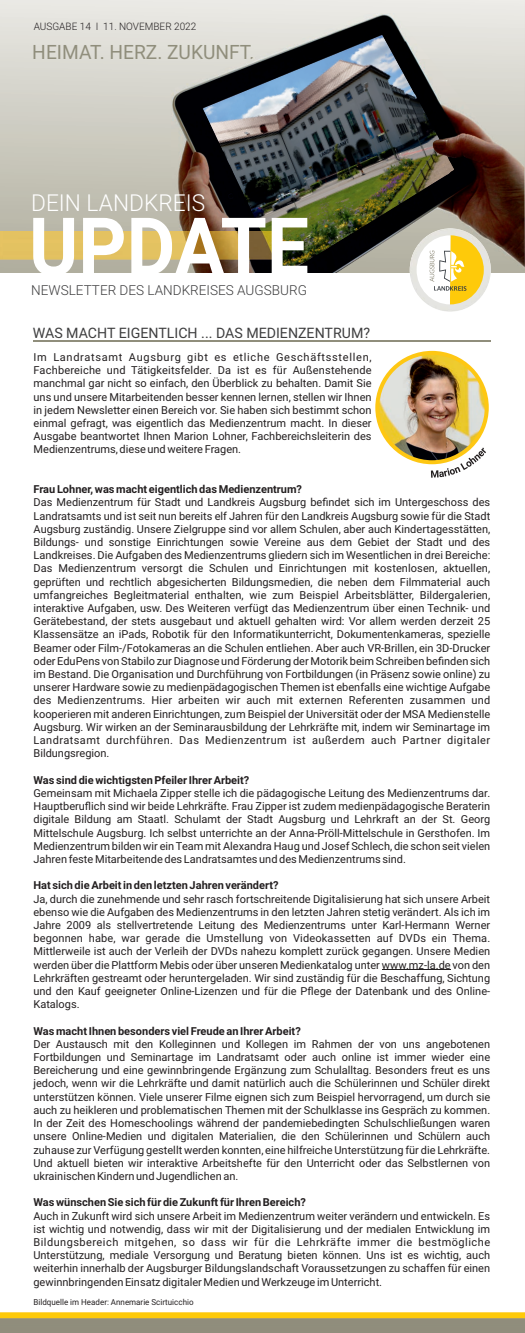
<style>
.page{position:relative;width:525px;height:1333px;background:#fff}
.page>*{position:absolute;margin:0;border:0;box-sizing:border-box;transform-origin:0 0}
.t1{font:700 80.7px "Roboto";color:#fff;scale:.93 1}
.t2{font:300 23.3px "Roboto";color:#fff}
.t3{font:19.7px "Roboto";color:#908e7c}
.t4{font:14.4px "Roboto";color:#3e3e3f}
.t5{font:300 13.8px "Roboto";color:#3e3e3f}
.t6{font:11px/13.2px "Roboto";color:#231f20;text-align:justify}
.t7{font:700 11px "Roboto";color:#231f20}
.t8{font:300 10.3px "Roboto";color:#231f20}
.t9{font:8.2px "Roboto";color:#231f20}
</style>
<div class="page">
<img style="left:0;top:0;width:524px;height:273px">
<hr style="left:33px;top:341px;width:457px;height:1px;background:#908e7c">
<img style="left:171px;top:14px;width:353px;height:259px">
<img style="left:0;top:232px;width:276px;height:27px">
<img style="left:409px;top:228px;width:81px;height:84px;border-radius:50%">
<img style="left:276px;top:165px;width:207px;height:139px">
<img style="left:0;top:1312px;width:524px;height:6px">
<hr style="left:382px;top:969px;width:68px;height:1px;background:#231f20">
<svg style="left:430px;top:463px;width:44px;height:14px"></svg>
<img style="left:375px;top:353px;width:112px;height:110px">
<div style="left:375px;top:351px;width:113px;height:113px;border:4px solid #fec713;border-radius:50%"></div>
<p class="t8" style="left:34px;top:22px;width:164px">AUSGABE 14 I 11. NOVEMBER 2022</p>
<h3 class="t3" style="left:32px;top:45px;width:223px">HEIMAT. HERZ. ZUKUNFT.</h3>
<h2 class="t2" style="left:31px;top:194px;width:175px">DEIN LANDKREIS</h2>
<h1 class="t1" style="left:29px;top:215px;width:302px">UPDATE</h1>
<p class="t5" style="left:31px;top:284px;width:277px">NEWSLETTER DES LANDKREISES AUGSBURG</p>
<h3 class="t4" style="left:33px;top:327px;width:338px">WAS MACHT EIGENTLICH ... DAS MEDIENZENTRUM?</h3>
<p class="t6" style="left:34px;top:351px;width:339px">Im Landratsamt Augsburg gibt es etliche Geschäftsstellen, Fachbereiche und Tätigkeitsfelder. Da ist es für Außenstehende manchmal gar nicht so einfach, den Überblick zu behalten. Damit Sie uns und unsere Mitarbeitenden besser kennen lernen, stellen wir Ihnen in jedem Newsletter einen Bereich vor. Sie haben sich bestimmt schon einmal gefragt, was eigentlich das Medienzentrum macht. In dieser Ausgabe beantwortet Ihnen Marion Lohner, Fachbereichsleiterin des Medienzentrums, diese und weitere Fragen.</p>
<p class="t7" style="left:34px;top:485px;width:270px">Frau Lohner, was macht eigentlich das Medienzentrum?</p>
<p class="t6" style="left:33px;top:497px;width:458px">Das Medienzentrum für Stadt und Landkreis Augsburg befindet sich im Untergeschoss des Landratsamts und ist seit nun bereits elf Jahren für den Landkreis Augsburg sowie für die Stadt Augsburg zuständig. Unsere Zielgruppe sind vor allem Schulen, aber auch Kindertagesstätten, Bildungs- und sonstige Einrichtungen sowie Vereine aus dem Gebiet der Stadt und des Landkreises. Die Aufgaben des Medienzentrums gliedern sich im Wesentlichen in drei Bereiche:<br>Das Medienzentrum versorgt die Schulen und Einrichtungen mit kostenlosen, aktuellen, geprüften und rechtlich abgesicherten Bildungsmedien, die neben dem Filmmaterial auch umfangreiches Begleitmaterial enthalten, wie zum Beispiel Arbeitsblätter, Bildergalerien, interaktive Aufgaben, usw. Des Weiteren verfügt das Medienzentrum über einen Technik- und Gerätebestand, der stets ausgebaut und aktuell gehalten wird: Vor allem werden derzeit 25<br>Klassensätze an iPads, Robotik für den Informatikunterricht, Dokumentenkameras, spezielle Beamer oder Film-/Fotokameras an die Schulen entliehen. Aber auch VR-Brillen, ein 3D-Drucker oder EduPens von Stabilo zur Diagnose und Förderung der Motorik beim Schreiben befinden sich im Bestand. Die Organisation und Durchführung von Fortbildungen (in Präsenz sowie online) zu unserer Hardware sowie zu medienpädagogischen Themen ist ebenfalls eine wichtige Aufgabe des Medienzentrums. Hier arbeiten wir auch mit externen Referenten zusammen und kooperieren mit anderen Einrichtungen, zum Beispiel der Universität oder der MSA Medienstelle Augsburg. Wir wirken an der Seminarausbildung der Lehrkräfte mit, indem wir Seminartage im Landratsamt durchführen. Das Medienzentrum ist außerdem auch Partner digitaler Bildungsregion.</p>
<p class="t7" style="left:33px;top:775px;width:217px">Was sind die wichtigsten Pfeiler Ihrer Arbeit?</p>
<p class="t6" style="left:33px;top:787px;width:458px">Gemeinsam mit Michaela Zipper stelle ich die pädagogische Leitung des Medienzentrums dar.<br>Hauptberuflich sind wir beide Lehrkräfte. Frau Zipper ist zudem medienpädagogische Beraterin digitale Bildung am Staatl. Schulamt der Stadt Augsburg und Lehrkraft an der St. Georg Mittelschule Augsburg. Ich selbst unterrichte an der Anna-Pröll-Mittelschule in Gersthofen. Im Medienzentrum bilden wir ein Team mit Alexandra Haug und Josef Schlech, die schon seit vielen Jahren feste Mitarbeitende des Landratsamtes und des Medienzentrums sind.</p>
<p class="t7" style="left:33px;top:881px;width:246px">Hat sich die Arbeit in den letzten Jahren verändert?</p>
<p class="t6" style="left:33px;top:893px;width:458px">Ja, durch die zunehmende und sehr rasch fortschreitende Digitalisierung hat sich unsere Arbeit ebenso wie die Aufgaben des Medienzentrums in den letzten Jahren stetig verändert. Als ich im Jahre 2009 als stellvertretende Leitung des Medienzentrums unter Karl-Hermann Werner begonnen habe, war gerade die Umstellung von Videokassetten auf DVDs ein Thema.<br>Mittlerweile ist auch der Verleih der DVDs nahezu komplett zurück gegangen. Unsere Medien werden über die Plattform Mebis oder über unseren Medienkatalog unter www.mz-la.de von den Lehrkräften gestreamt oder heruntergeladen. Wir sind zuständig für die Beschaffung, Sichtung und den Kauf geeigneter Online-Lizenzen und für die Pflege der Datenbank und des Online-Katalogs.</p>
<p class="t7" style="left:33px;top:1026px;width:269px">Was macht Ihnen besonders viel Freude an Ihrer Arbeit?</p>
<p class="t6" style="left:33px;top:1038px;width:458px">Der Austausch mit den Kolleginnen und Kollegen im Rahmen der von uns angebotenen Fortbildungen und Seminartage im Landratsamt oder auch online ist immer wieder eine Bereicherung und eine gewinnbringende Ergänzung zum Schulalltag. Besonders freut es uns jedoch, wenn wir die Lehrkräfte und damit natürlich auch die Schülerinnen und Schüler direkt unterstützen können. Viele unserer Filme eignen sich zum Beispiel hervorragend, um durch sie auch zu heikleren und problematischen Themen mit der Schulklasse ins Gespräch zu kommen.<br>In der Zeit des Homeschoolings während der pandemiebedingten Schulschließungen waren unsere Online-Medien und digitalen Materialien, die den Schülerinnen und Schülern auch zuhause zur Verfügung gestellt werden konnten, eine hilfreiche Unterstützung für die Lehrkräfte.<br>Und aktuell bieten wir interaktive Arbeitshefte für den Unterricht oder das Selbstlernen von ukrainischen Kindern und Jugendlichen an.</p>
<p class="t7" style="left:33px;top:1197px;width:274px">Was wünschen Sie sich für die Zukunft für Ihren Bereich?</p>
<p class="t6" style="left:33px;top:1210px;width:458px">Auch in Zukunft wird sich unsere Arbeit im Medienzentrum weiter verändern und entwickeln. Es ist wichtig und notwendig, dass wir mit der Digitalisierung und der medialen Entwicklung im Bildungsbereich mitgehen, so dass wir für die Lehrkräfte immer die bestmögliche Unterstützung, mediale Versorgung und Beratung bieten können. Uns ist es wichtig, auch weiterhin innerhalb der Augsburger Bildungslandschaft Voraussetzungen zu schaffen für einen gewinnbringenden Einsatz digitaler Medien und Werkzeuge im Unterricht.</p>
<p class="t9" style="left:34px;top:1298px;width:161px">Bildquelle im Header: Annemarie Scirtuicchio</p>
</div>
